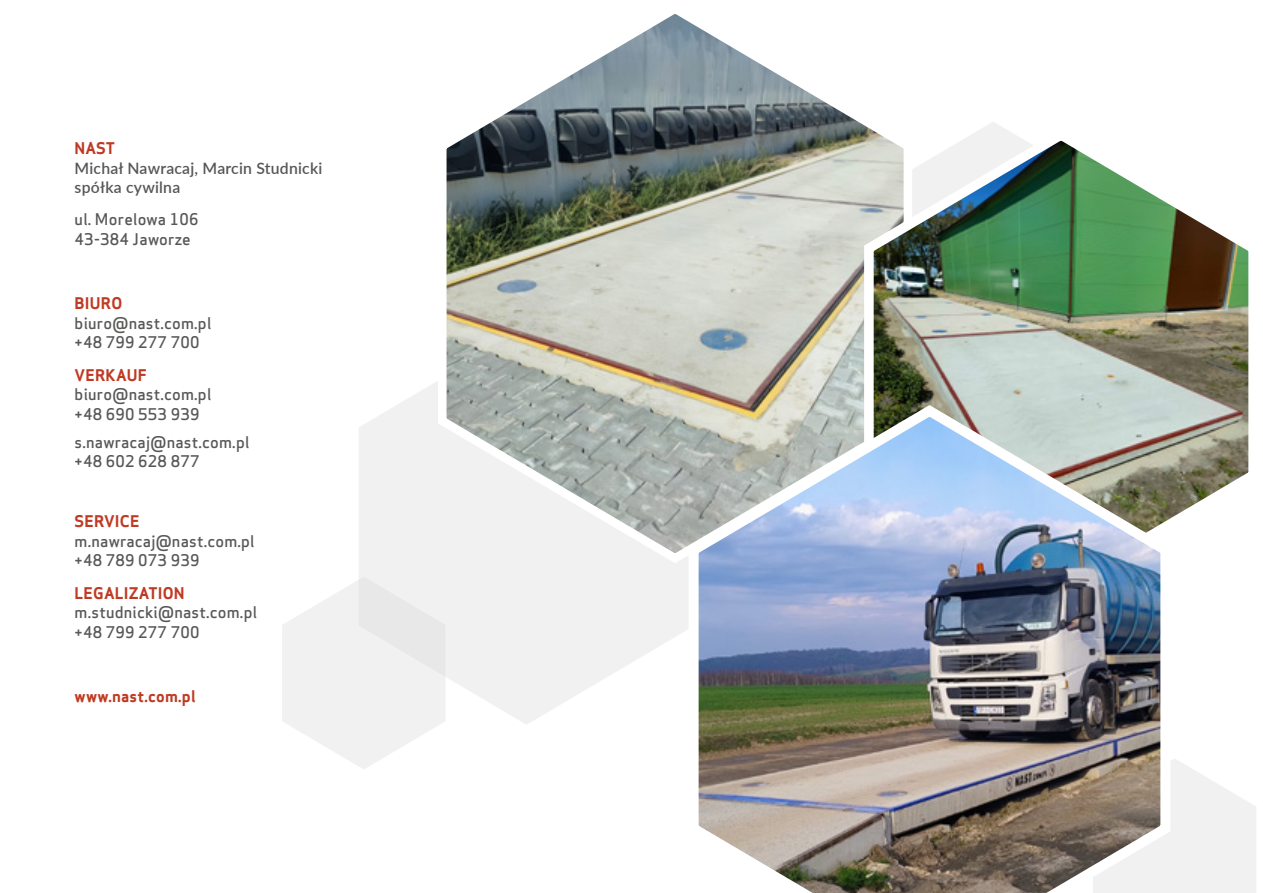
<style>
.page{position:relative;width:1263px;height:893px;background:#fff}
.page>*{position:absolute;margin:0;border:0;box-sizing:border-box;transform-origin:0 0}
.t1{font:500 15.75px/19.5px "Apex Sans";letter-spacing:.015em;color:#575756}
.t2{font:600 15.75px/19.5px "Lato";letter-spacing:.015em;color:#575756}
.t3{font:700 15.75px "Apex Sans";letter-spacing:.015em;color:#bf3a22}
.s1{font-family:"Apex Sans";font-weight:700;color:#bf3a22}
.s2{font-weight:700;color:#bf3a22}
</style>
<div class="page">
<svg style="left:359px;top:385px;width:321px;height:339px;fill:#f1f1f1"></svg>
<svg style="left:282px;top:577px;width:164px;height:192px"></svg>
<img style="left:431px;top:14px;width:431px;height:554px">
<img style="left:856px;top:124px;width:393px;height:392px">
<svg style="left:1175px;top:759px;width:81px;height:134px"></svg>
<img style="left:680px;top:399px;width:495px;height:494px">
<p class="t2" style="left:75px;top:138px;width:249px"><span class="s1">NAST<br></span>Michał Nawracaj, Marcin Studnicki spółka cywilna</p>
<p class="t1" style="left:75px;top:208px;width:125px">ul. Morelowa 106<br>43-384 Jaworze</p>
<p class="t1" style="left:75px;top:292px;width:138px"><span class="s2">BIURO </span>biuro@nast.com.pl +48 799 277 700</p>
<p class="t1" style="left:75px;top:363px;width:138px"><span class="s2">VERKAUF </span>biuro@nast.com.pl +48 690 553 939</p>
<p class="t1" style="left:75px;top:430px;width:176px">s.nawracaj@nast.com.pl +48 602 628 877</p>
<p class="t1" style="left:75px;top:510px;width:181px"><span class="s2">SERVICE </span>m.nawracaj@nast.com.pl +48 789 073 939</p>
<p class="t1" style="left:75px;top:581px;width:184px"><span class="s2">LEGALIZATION </span>m.studnicki@nast.com.pl +48 799 277 700</p>
<p class="t3" style="left:75px;top:686px;width:123px">www.nast.com.pl</p>
</div>
